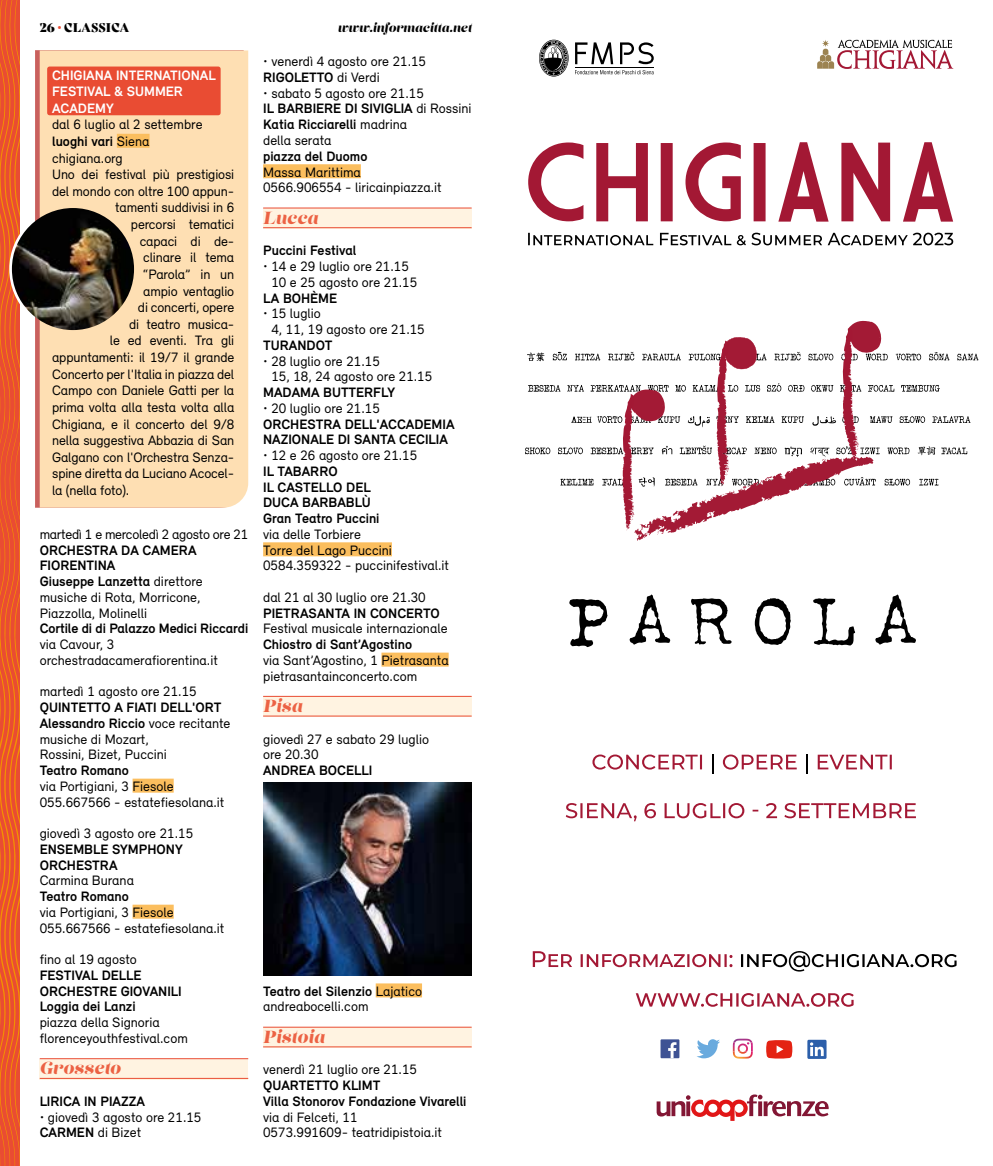
<style>
.page{position:relative;width:993px;height:1166px;background:#fff}
.page>*{position:absolute;margin:0;border:0;box-sizing:border-box;transform-origin:0 0}
.t1{font:17.5px "Lust Script";letter-spacing:.035em;color:#ec6244}
.t2{font:14px/15.8px "Relevant";color:#000}
.t3{font:700 14px/15.8px "Relevant";color:#000}
.t4{font:700 14px/16.6px "Relevant";color:#fff}
.t5{font:14px "Relevant";letter-spacing:-.02em;color:#000}
.t6{font:12.25px "Lust Script";letter-spacing:.03em;color:#000}
.t7{font:12.25px "Bely Display";letter-spacing:.01em;color:#000}
.s1{color:#e94c33}
.s2{font-weight:400}
.s3{font-weight:700}
</style>
<div class="page">
<svg style="left:0;top:0;width:20px;height:1166px"></svg>
<div style="left:132px;top:778px;width:42px;height:14px;background:#fbbe5e"></div>
<div style="left:132px;top:904px;width:42px;height:14px;background:#fbbe5e"></div>
<div style="left:40px;top:1058px;width:208px;height:21px;background:#fff3e1"></div>
<hr style="left:40px;top:1078px;width:208px;height:1px;background:#e94c33">
<hr style="left:40px;top:1058px;width:208px;height:1px;background:#e94c33">
<div style="left:263px;top:164px;width:98px;height:14px;background:#fbbe5e"></div>
<div style="left:263px;top:208px;width:208px;height:21px;background:#fff3e1"></div>
<hr style="left:263px;top:227px;width:208px;height:1px;background:#e94c33">
<hr style="left:263px;top:208px;width:208px;height:1px;background:#e94c33">
<div style="left:263px;top:542px;width:129px;height:14px;background:#fbbe5e"></div>
<div style="left:381px;top:652px;width:67px;height:14px;background:#fbbe5e"></div>
<div style="left:263px;top:696px;width:208px;height:21px;background:#fff3e1"></div>
<hr style="left:263px;top:715px;width:208px;height:1px;background:#e94c33">
<hr style="left:263px;top:696px;width:208px;height:1px;background:#e94c33">
<div style="left:375px;top:983px;width:47px;height:14px;background:#fbbe5e"></div>
<div style="left:263px;top:1027px;width:208px;height:21px;background:#fff3e1"></div>
<hr style="left:263px;top:1046px;width:208px;height:1px;background:#e94c33">
<hr style="left:263px;top:1027px;width:208px;height:1px;background:#e94c33">
<svg style="left:528px;top:142px;width:424px;height:80px"></svg>
<svg style="left:575px;top:70px;width:78px;height:4px"></svg>
<hr style="left:575px;top:68px;width:78px;height:1px;background:#000">
<svg style="left:575px;top:42px;width:38px;height:22px"></svg>
<svg style="left:620px;top:42px;width:33px;height:22px"></svg>
<svg style="left:539px;top:40px;width:29px;height:37px"></svg>
<svg style="left:817px;top:40px;width:135px;height:29px"></svg>
<svg style="left:528px;top:233px;width:424px;height:12px"></svg>
<svg style="left:565px;top:803px;width:350px;height:18px"></svg>
<svg style="left:817px;top:755px;width:74px;height:14px"></svg>
<svg style="left:806px;top:754px;width:1px;height:19px"></svg>
<svg style="left:722px;top:754px;width:74px;height:15px"></svg>
<svg style="left:712px;top:754px;width:1px;height:19px"></svg>
<svg style="left:592px;top:754px;width:109px;height:15px"></svg>
<div style="left:660px;top:1039px;width:19px;height:19px;background:#3e5294"></div>
<svg style="left:668px;top:1042px;width:8px;height:16px"></svg>
<svg style="left:697px;top:1039px;width:22px;height:19px"></svg>
<img style="left:732px;top:1051px;width:20px;height:7px">
<img style="left:732px;top:1038px;width:20px;height:8px">
<svg style="left:745px;top:1046px;width:7px;height:5px"></svg>
<svg style="left:766px;top:1040px;width:26px;height:18px"></svg>
<svg style="left:807px;top:1040px;width:19px;height:19px"></svg>
<svg style="left:741px;top:951px;width:215px;height:20px"></svg>
<svg style="left:532px;top:951px;width:200px;height:16px"></svg>
<svg style="left:635px;top:993px;width:218px;height:14px"></svg>
<svg style="left:569px;top:594px;width:346px;height:53px"></svg>
<svg style="left:525px;top:320px;width:454px;height:221px"></svg>
<div style="left:974px;top:374px;width:18px;height:87px;background:#fff"></div>
<div style="left:944px;top:475px;width:48px;height:87px;background:#fff"></div>
<div style="left:944px;top:374px;width:48px;height:37px;background:#fff"></div>
<div style="left:496px;top:401px;width:68px;height:30px;background:#fff"></div>
<div style="left:496px;top:464px;width:62px;height:37px;background:#fff"></div>
<svg style="left:656px;top:1094px;width:172px;height:27px"></svg>
<div style="left:40px;top:50px;width:208px;height:458px;background:#fedfb3"></div>
<div style="left:47px;top:67px;width:173px;height:48px;background:#e94c33;border-radius:2px"></div>
<div style="left:117px;top:134px;width:32px;height:14px;background:#fbbe5e"></div>
<img style="left:12px;top:208px;width:122px;height:122px;border-radius:61px">
<img style="left:263px;top:783px;width:208px;height:192px">
<p class="t7" style="left:40px;top:18px;width:91px">26 <span class="s1">•</span> CLASSICA</p>
<p class="t6" style="left:338px;top:19px;width:135px">www.informacitta.net</p>
<p class="t4" style="left:52px;top:66px;width:165px">CHIGIANA INTERNATIONAL<br>FESTIVAL &amp; SUMMER<br>ACADEMY</p>
<p class="t2" style="left:52px;top:116px;width:152px">dal 6 luglio al 2 settembre</p>
<p class="t3" style="left:52px;top:133px;width:99px">luoghi vari <span class="s2">Siena</span></p>
<p class="t2" style="left:52px;top:150px;width:72px">chigiana.org</p>
<p class="t2" style="left:52px;top:166px;width:184px">Uno dei festival più prestigiosi</p>
<p class="t2" style="left:52px;top:183px;width:183px">del mondo con oltre 100 appun-</p>
<p class="t2" style="left:115px;top:200px;width:120px">tamenti suddivisi in 6</p>
<p class="t2" style="left:131px;top:216px;width:105px">percorsi tematici</p>
<p class="t2" style="left:140px;top:233px;width:96px">capaci di de-</p>
<p class="t2" style="left:143px;top:249px;width:92px">clinare il tema</p>
<p class="t2" style="left:143px;top:266px;width:92px">“Parola” in un</p>
<p class="t2" style="left:143px;top:283px;width:92px">ampio ventaglio</p>
<p class="t2" style="left:138px;top:299px;width:98px">di concerti, opere</p>
<p class="t2" style="left:129px;top:316px;width:107px">di teatro musica-</p>
<p class="t2" style="left:110px;top:333px;width:126px">le ed eventi. Tra gli</p>
<p class="t2" style="left:52px;top:349px;width:183px">appuntamenti: il 19/7 il grande</p>
<p class="t2" style="left:52px;top:366px;width:184px">Concerto per l'Italia in piazza del</p>
<p class="t2" style="left:52px;top:382px;width:183px">Campo con Daniele Gatti per la</p>
<p class="t2" style="left:52px;top:399px;width:184px">prima volta alla testa volta alla</p>
<p class="t2" style="left:52px;top:416px;width:184px">Chigiana, e il concerto del 9/8</p>
<p class="t2" style="left:52px;top:432px;width:184px">nella suggestiva Abbazia di San</p>
<p class="t2" style="left:52px;top:449px;width:184px">Galgano con l'Orchestra Senza-</p>
<p class="t2" style="left:52px;top:465px;width:183px">spine diretta da Luciano Acocel-</p>
<p class="t2" style="left:52px;top:482px;width:79px">la (nella foto).</p>
<p class="t5" style="left:40px;top:526px;width:210px">martedì 1 e mercoledì 2 agosto ore 21</p>
<p class="t2" style="left:40px;top:542px;width:164px"><span class="s3">ORCHESTRA DA CAMERA<br>FIORENTINA<br>Giuseppe Lanzetta</span> direttore musiche di Rota, Morricone,<br>Piazzolla, Molinelli</p>
<p class="t3" style="left:40px;top:620px;width:210px">Cortile di di Palazzo Medici Riccardi</p>
<p class="t2" style="left:40px;top:636px;width:179px">via Cavour, 3 orchestradacamerafiorentina.it</p>
<p class="t2" style="left:40px;top:683px;width:158px">martedì 1 agosto ore 21.15</p>
<p class="t2" style="left:40px;top:699px;width:192px"><span class="s3">QUINTETTO A FIATI DELL'ORT<br>Alessandro Riccio</span> voce recitante musiche di Mozart,<br>Rossini, Bizet, Puccini</p>
<p class="t3" style="left:40px;top:762px;width:91px">Teatro Romano</p>
<p class="t2" style="left:40px;top:778px;width:186px">via Portigiani, 3 Fiesole<br>055.667566 - estatefiesolana.it</p>
<p class="t2" style="left:40px;top:825px;width:155px">giovedì 3 agosto ore 21.15</p>
<p class="t3" style="left:40px;top:841px;width:144px">ENSEMBLE SYMPHONY<br>ORCHESTRA</p>
<p class="t2" style="left:40px;top:872px;width:96px">Carmina Burana</p>
<p class="t3" style="left:40px;top:888px;width:91px">Teatro Romano</p>
<p class="t2" style="left:40px;top:904px;width:186px">via Portigiani, 3 Fiesole<br>055.667566 - estatefiesolana.it</p>
<p class="t2" style="left:40px;top:951px;width:99px">fino al 19 agosto</p>
<p class="t3" style="left:40px;top:967px;width:143px">FESTIVAL DELLE<br>ORCHESTRE GIOVANILI<br>Loggia dei Lanzi</p>
<p class="t2" style="left:40px;top:1014px;width:150px">piazza della Signoria florenceyouthfestival.com</p>
<p class="t1" style="left:40px;top:1057px;width:83px">Grosseto</p>
<p class="t3" style="left:40px;top:1093px;width:107px">LIRICA IN PIAZZA</p>
<p class="t2" style="left:40px;top:1109px;width:163px">• giovedì 3 agosto ore 21.15<br><span class="s3">CARMEN</span> di Bizet</p>
<p class="t2" style="left:263px;top:53px;width:164px">• venerdì 4 agosto ore 21.15<br><span class="s3">RIGOLETTO</span> di Verdi</p>
<p class="t2" style="left:263px;top:85px;width:210px">• sabato 5 agosto ore 21.15<br><span class="s3">IL BARBIERE DI SIVIGLIA</span> di Rossini<br><span class="s3">Katia Ricciarelli</span> madrina<br>della serata</p>
<p class="t3" style="left:263px;top:148px;width:106px">piazza del Duomo</p>
<p class="t2" style="left:263px;top:164px;width:180px">Massa Marittima<br>0566.906554 - liricainpiazza.it</p>
<p class="t1" style="left:263px;top:206px;width:56px">Lucca</p>
<p class="t3" style="left:263px;top:242px;width:95px">Puccini Festival</p>
<p class="t2" style="left:263px;top:258px;width:156px;text-align:center">• 14 e 29 luglio ore 21.15<br>10 e 25 agosto ore 21.15</p>
<p class="t3" style="left:263px;top:290px;width:76px">LA BOHÈME</p>
<p class="t2" style="left:271px;top:305px;width:155px;text-indent:-8px">• 15 luglio<br>4, 11, 19 agosto ore 21.15</p>
<p class="t3" style="left:263px;top:337px;width:71px">TURANDOT</p>
<p class="t2" style="left:271px;top:353px;width:162px;text-indent:-8px">• 28 luglio ore 21.15<br>15, 18, 24 agosto ore 21.15</p>
<p class="t3" style="left:263px;top:384px;width:133px">MADAMA BUTTERFLY</p>
<p class="t2" style="left:263px;top:400px;width:118px">• 20 luglio ore 21.15</p>
<p class="t3" style="left:263px;top:416px;width:193px">ORCHESTRA DELL'ACCADEMIA<br>NAZIONALE DI SANTA CECILIA</p>
<p class="t2" style="left:263px;top:447px;width:156px">• 12 e 26 agosto ore 21.15</p>
<p class="t3" style="left:263px;top:463px;width:118px">IL TABARRO<br>IL CASTELLO DEL<br>DUCA BARBABLÙ<br>Gran Teatro Puccini</p>
<p class="t2" style="left:263px;top:526px;width:187px">via delle Torbiere<br>Torre del Lago Puccini<br>0584.359322 - puccinifestival.it</p>
<p class="t2" style="left:263px;top:589px;width:164px">dal 21 al 30 luglio ore 21.30</p>
<p class="t3" style="left:263px;top:605px;width:178px">PIETRASANTA IN CONCERTO</p>
<p class="t2" style="left:263px;top:620px;width:186px">Festival musicale internazionale</p>
<p class="t3" style="left:263px;top:636px;width:150px">Chiostro di Sant’Agostino</p>
<p class="t2" style="left:263px;top:652px;width:187px">via Sant’Agostino, 1 Pietrasanta pietrasantainconcerto.com</p>
<p class="t1" style="left:263px;top:694px;width:41px">Pisa</p>
<p class="t2" style="left:263px;top:731px;width:167px">giovedì 27 e sabato 29 luglio ore 20.30</p>
<p class="t3" style="left:263px;top:762px;width:110px">ANDREA BOCELLI</p>
<p class="t2" style="left:263px;top:983px;width:160px"><span class="s3">Teatro del Silenzio</span> Lajatico andreabocelli.com</p>
<p class="t1" style="left:263px;top:1025px;width:63px">Pistoia</p>
<p class="t2" style="left:263px;top:1061px;width:155px">venerdì 21 luglio ore 21.15</p>
<p class="t3" style="left:263px;top:1077px;width:205px">QUARTETTO KLIMT<br>Villa Stonorov Fondazione Vivarelli</p>
<p class="t2" style="left:263px;top:1109px;width:180px">via di Felceti, 11<br>0573.991609- teatridipistoia.it</p>
</div>
